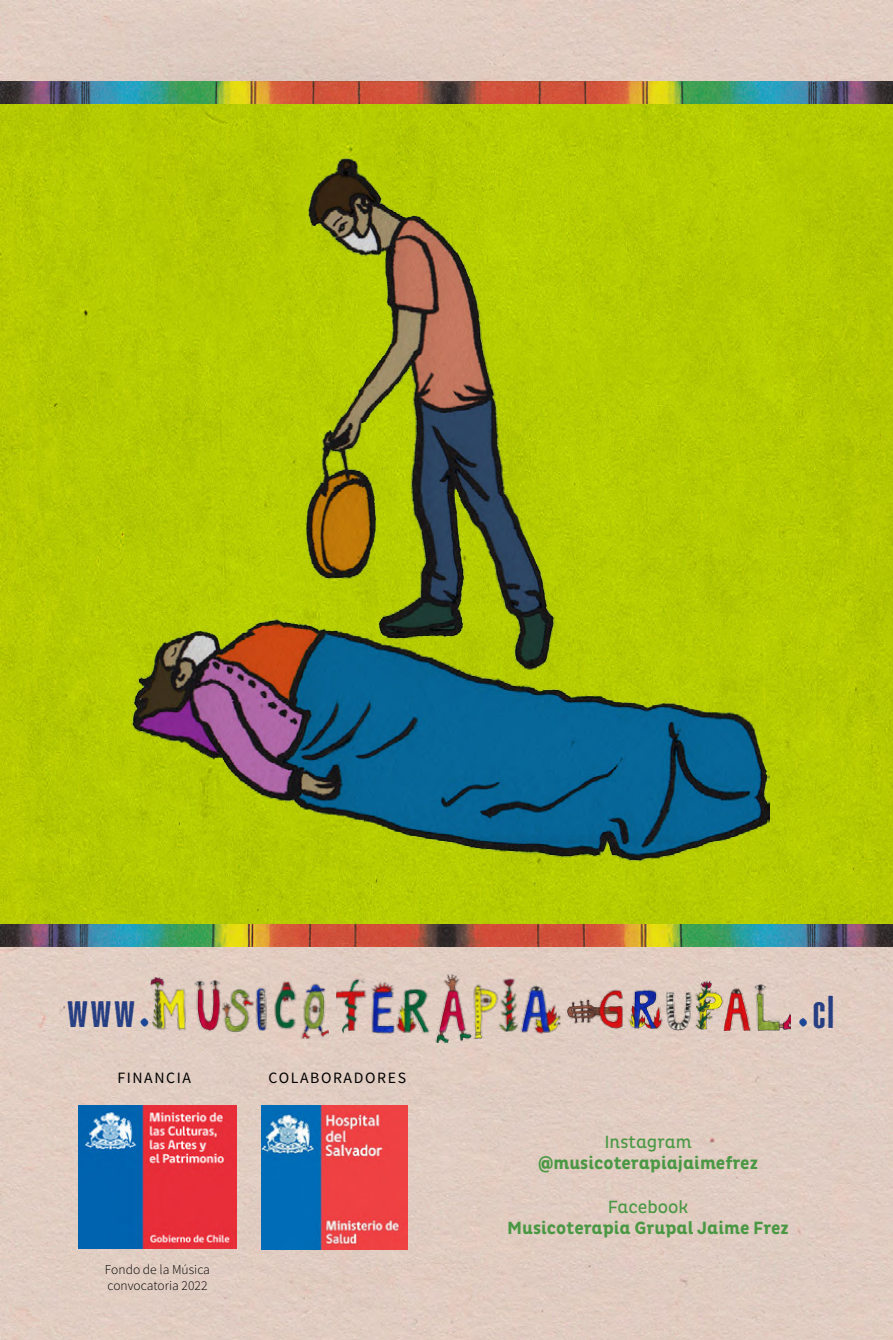
<style>
.page{position:relative;width:893px;height:1340px;background:#fff}
.page>*{position:absolute;margin:0;border:0;box-sizing:border-box;transform-origin:0 0}
.t1{font:42.75px "ASPHALTICGRAINCONDENSEDPERSONAL";color:#243d82}
.t2{font:700 18px "Pluto Cond";color:#4a9844}
.t3{font:18px "Pluto Cond";color:#4a9844}
.t4{font:15.75px "Source Sans Pro";letter-spacing:.1em;color:#000}
.t5{font:300 13.5px/16.2px "Source Sans Pro";color:#000}
.s1{font-family:"Trattatello";color:#1b4796}
</style>
<div class="page">
<div style="left:0;top:0;width:893px;height:1339px;background:#e1ccc2"></div>
<img style="left:262px;top:1105px;width:145px;height:144px">
<img style="left:79px;top:1105px;width:157px;height:143px">
<img style="left:0;top:923px;width:893px;height:23px">
<img style="left:0;top:82px;width:448px;height:23px">
<img style="left:448px;top:82px;width:445px;height:23px">
<img style="left:568px;top:980px;width:223px;height:50px">
<img style="left:150px;top:975px;width:179px;height:64px">
<img style="left:336px;top:973px;width:224px;height:70px">
<img style="left:0;top:105px;width:893px;height:818px">
<img style="left:67px;top:148px;width:702px;height:757px">
<h1 class="t1" style="left:67px;top:984px;width:84px">www<span class="s1">·</span></h1>
<h1 class="t1" style="left:797px;top:985px;width:38px"><span class="s1">·</span>cl</h1>
<p class="t4" style="left:117px;top:1067px;width:75px">FINANCIA</p>
<p class="t4" style="left:269px;top:1067px;width:139px">COLABORADORES</p>
<p class="t5" style="left:105px;top:1261px;width:107px">Fondo de la Música convocatoria 2022</p>
<p class="t3" style="left:605px;top:1131px;width:89px">Instagram</p>
<p class="t2" style="left:538px;top:1152px;width:221px">@musicoterapiajaimefrez</p>
<p class="t3" style="left:608px;top:1196px;width:82px">Facebook</p>
<p class="t2" style="left:507px;top:1217px;width:283px">Musicoterapia Grupal Jaime Frez</p>
</div>
